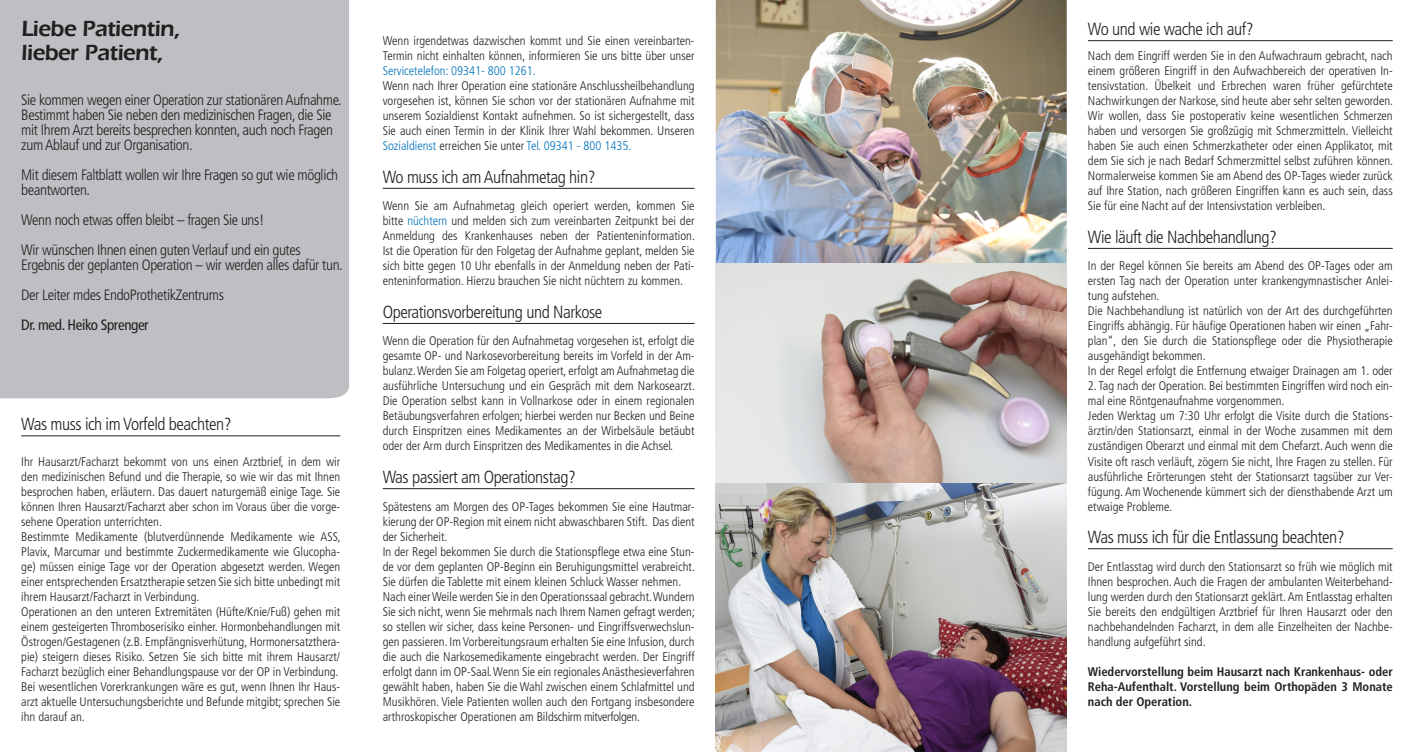
<style>
.page{position:relative;width:1414px;height:752px;background:#fff}
.page>*{position:absolute;margin:0;border:0;box-sizing:border-box;transform-origin:0 0}
.t1{font:600 22.5px/23.8px "ITC Eras LT";letter-spacing:-.025em;color:#231f20}
.t2{font:300 condensed 17.5px "Frutiger LT Pro";letter-spacing:-.025em;color:#231f20}
.t3{font:300 condensed 15px/15px "Frutiger LT Pro";letter-spacing:-.025em;color:#231f20}
.t4{font:condensed 15px "Frutiger LT Pro";letter-spacing:-.025em;color:#231f20}
.t5{font:300 condensed 12.5px/15px "Frutiger LT Pro";color:#231f20}
.t6{font:700 condensed 12.5px/15px "Frutiger LT Pro";color:#231f20;text-align:justify}
.t7{font:300 condensed 12.5px "Frutiger LT Pro";color:#0073bc}
.s1{color:#0073bc}
</style>
<div class="page">
<div style="left:0;top:0;width:349px;height:398px;background:#bebfc2"></div>
<hr style="left:21px;top:435px;width:319px;height:1px;background:#231f20">
<hr style="left:383px;top:188px;width:311px;height:1px;background:#231f20">
<hr style="left:383px;top:323px;width:311px;height:1px;background:#231f20">
<hr style="left:383px;top:488px;width:311px;height:1px;background:#231f20">
<img style="left:716px;top:0;width:351px;height:263px">
<img style="left:716px;top:263px;width:351px;height:488px">
<hr style="left:1088px;top:40px;width:305px;height:1px;background:#231f20">
<hr style="left:1088px;top:248px;width:305px;height:1px;background:#231f20">
<hr style="left:1088px;top:548px;width:305px;height:1px;background:#231f20">
<h1 class="t1" style="left:21px;top:17px;width:161px">Liebe Patientin, lieber Patient,</h1>
<p class="t3" style="left:21px;top:92px;width:322px">Sie kommen wegen einer Operation zur stationären Aufnahme.<br>Bestimmt haben Sie neben den medizinischen Fragen, die Sie mit Ihrem Arzt bereits besprechen konnten, auch noch Fragen zum Ablauf und zur Organisation.</p>
<p class="t3" style="left:21px;top:167px;width:318px">Mit diesem Faltblatt wollen wir Ihre Fragen so gut wie möglich beantworten.</p>
<p class="t3" style="left:21px;top:205px;width:281px;line-height:30px">Wenn noch etwas offen bleibt – fragen Sie uns!<br>Wir wünschen Ihnen einen guten Verlauf und ein gutes</p>
<p class="t3" style="left:21px;top:250px;width:323px;line-height:30px">Ergebnis der geplanten Operation – wir werden alles dafür tun.<br>Der Leiter mdes EndoProthetikZentrums</p>
<p class="t4" style="left:21px;top:316px;width:129px">Dr. med. Heiko Sprenger</p>
<h2 class="t2" style="left:21px;top:414px;width:212px">Was muss ich im Vorfeld beachten?</h2>
<p class="t5" style="left:21px;top:453px;width:321px">Ihr Hausarzt/Facharzt bekommt von uns einen Arztbrief, in dem wir den medizinischen Befund und die Therapie, so wie wir das mit Ihnen besprochen haben, erläutern. Das dauert naturgemäß einige Tage. Sie können Ihren Hausarzt/Facharzt aber schon im Voraus über die vorge&shy;sehene Operation unterrichten.<br>Bestimmte Medikamente (blutverdünnende Medikamente wie ASS, Plavix, Marcumar und bestimmte Zuckermedikamente wie Glucopha&shy;ge) müssen einige Tage vor der Operation abgesetzt werden. Wegen einer entsprechenden Ersatztherapie setzen Sie sich bitte unbedingt mit ihrem Hausarzt/Facharzt in Verbindung.<br>Operationen an den unteren Extremitäten (Hüfte/Knie/Fuß) gehen mit einem gesteigerten Thromboserisiko einher. Hormonbehandlungen mit Östrogen/Gestagenen (z.B. Empfängnisverhütung, Hormonersatzthera&shy;pie) steigern dieses Risiko. Setzen Sie sich bitte mit ihrem Hausarzt/ Facharzt bezüglich einer Behandlungspause vor der OP in Verbindung.<br>Bei wesentlichen Vorerkrankungen wäre es gut, wenn Ihnen Ihr Haus&shy;arzt aktuelle Untersuchungsberichte und Befunde mitgibt; sprechen Sie ihn darauf an.</p>
<p class="t5" style="left:383px;top:33px;width:313px">Wenn irgendetwas dazwischen kommt und Sie einen vereinbarten-<br>Termin nicht einhalten können, informieren Sie uns bitte über unser</p>
<p class="t7" style="left:383px;top:64px;width:155px">Servicetelefon: 09341- 800 1261.</p>
<p class="t5" style="left:383px;top:78px;width:313px;text-align:justify">Wenn nach Ihrer Operation eine stationäre Anschlussheilbehandlung vorgesehen ist, können Sie schon vor der stationären Aufnahme mit unserem Sozialdienst Kontakt aufnehmen. So ist sichergestellt, dass Sie auch einen Termin in der Klinik Ihrer Wahl bekommen. Unseren <span class="s1">Sozialdienst</span> erreichen Sie unter <span class="s1">Tel. 09341 - 800 1435.</span></p>
<h2 class="t2" style="left:383px;top:166px;width:214px">Wo muss ich am Aufnahmetag hin?</h2>
<p class="t5" style="left:383px;top:198px;width:314px;text-align:justify">Wenn Sie am Aufnahmetag gleich operiert werden, kommen Sie bitte <span class="s1">nüchtern</span> und melden sich zum vereinbarten Zeitpunkt bei der Anmeldung des Krankenhauses neben der Patienteninformation.<br>Ist die Operation für den Folgetag der Aufnahme geplant, melden Sie sich bitte gegen 10 Uhr ebenfalls in der Anmeldung neben der Pati&shy;enteninformation. Hierzu brauchen Sie nicht nüchtern zu kommen.</p>
<h2 class="t2" style="left:383px;top:301px;width:221px">Operationsvorbereitung und Narkose</h2>
<p class="t5" style="left:383px;top:333px;width:314px;text-align:justify">Wenn die Operation für den Aufnahmetag vorgesehen ist, erfolgt die gesamte OP- und Narkosevorbereitung bereits im Vorfeld in der Am&shy;bulanz. Werden Sie am Folgetag operiert, erfolgt am Aufnahmetag die ausführliche Untersuchung und ein Gespräch mit dem Narkosearzt.<br>Die Operation selbst kann in Vollnarkose oder in einem regionalen Betäubungsverfahren erfolgen; hierbei werden nur Becken und Beine durch Einspritzen eines Medikamentes an der Wirbelsäule betäubt oder der Arm durch Einspritzen des Medikamentes in die Achsel.</p>
<h2 class="t2" style="left:383px;top:466px;width:195px">Was passiert am Operationstag?</h2>
<p class="t5" style="left:383px;top:498px;width:314px">Spätestens am Morgen des OP-Tages bekommen Sie eine Hautmar&shy;kierung der OP-Region mit einem nicht abwaschbaren Stift. Das dient der Sicherheit.<br>In der Regel bekommen Sie durch die Stationspflege etwa eine Stun&shy;de vor dem geplanten OP-Beginn ein Beruhigungsmittel verabreicht.<br>Sie dürfen die Tablette mit einem kleinen Schluck Wasser nehmen.<br>Nach einer Weile werden Sie in den Operationssaal gebracht. Wundern Sie sich nicht, wenn Sie mehrmals nach Ihrem Namen gefragt werden; so stellen wir sicher, dass keine Personen- und Eingriffsverwechslun&shy;gen passieren. Im Vorbereitungsraum erhalten Sie eine Infusion, durch die auch die Narkosemedikamente eingebracht werden. Der Eingriff erfolgt dann im OP-Saal. Wenn Sie ein regionales Anästhesieverfahren gewählt haben, haben Sie die Wahl zwischen einem Schlafmittel und Musikhören. Viele Patienten wollen auch den Fortgang insbesondere arthroskopischer Operationen am Bildschirm mitverfolgen.</p>
<h2 class="t2" style="left:1088px;top:19px;width:167px">Wo und wie wache ich auf?</h2>
<p class="t5" style="left:1088px;top:48px;width:307px;text-align:justify">Nach dem Eingriff werden Sie in den Aufwachraum gebracht, nach einem größeren Eingriff in den Aufwachbereich der operativen In&shy;tensivstation. Übelkeit und Erbrechen waren früher gefürchtete Nachwirkungen der Narkose, sind heute aber sehr selten geworden.<br>Wir wollen, dass Sie postoperativ keine wesentlichen Schmerzen haben und versorgen Sie großzügig mit Schmerzmitteln. Vielleicht haben Sie auch einen Schmerzkatheter oder einen Applikator, mit dem Sie sich je nach Bedarf Schmerzmittel selbst zuführen können.<br>Normalerweise kommen Sie am Abend des OP-Tages wieder zurück auf Ihre Station, nach größeren Eingriffen kann es auch sein, dass Sie für eine Nacht auf der Intensivstation verbleiben.</p>
<h2 class="t2" style="left:1088px;top:226px;width:190px">Wie läuft die Nachbehandlung?</h2>
<p class="t5" style="left:1088px;top:258px;width:306px">In der Regel können Sie bereits am Abend des OP-Tages oder am ersten Tag nach der Operation unter krankengymnastischer Anlei&shy;tung aufstehen.<br>Die Nachbehandlung ist natürlich von der Art des durchgeführten Eingriffs abhängig. Für häufige Operationen haben wir einen „Fahr&shy;plan“, den Sie durch die Stationspflege oder die Physiotherapie ausgehändigt bekommen.<br>In der Regel erfolgt die Entfernung etwaiger Drainagen am 1. oder</p>
<p class="t5" style="left:1088px;top:378px;width:306px">2. Tag nach der Operation. Bei bestimmten Eingriffen wird noch ein&shy;mal eine Röntgenaufnahme vorgenommen.<br>Jeden Werktag um 7:30 Uhr erfolgt die Visite durch die Stations&shy;ärztin/den Stationsarzt, einmal in der Woche zusammen mit dem zuständigen Oberarzt und einmal mit dem Chefarzt. Auch wenn die Visite oft rasch verläuft, zögern Sie nicht, Ihre Fragen zu stellen. Für ausführliche Erörterungen steht der Stationsarzt tagsüber zur Ver&shy;fügung. Am Wochenende kümmert sich der diensthabende Arzt um etwaige Probleme.</p>
<h2 class="t2" style="left:1088px;top:526px;width:258px">Was muss ich für die Entlassung beachten?</h2>
<p class="t5" style="left:1088px;top:558px;width:306px;text-align:justify">Der Entlasstag wird durch den Stationsarzt so früh wie möglich mit Ihnen besprochen. Auch die Fragen der ambulanten Weiterbehand&shy;lung werden durch den Stationsarzt geklärt. Am Entlasstag erhalten Sie bereits den endgültigen Arztbrief für Ihren Hausarzt oder den nachbehandelnden Facharzt, in dem alle Einzelheiten der Nachbe&shy;handlung aufgeführt sind.</p>
<p class="t6" style="left:1088px;top:663px;width:306px">Wiedervorstellung beim Hausarzt nach Krankenhaus- oder Reha-Aufenthalt. Vorstellung beim Orthopäden 3 Monate nach der Operation.</p>
</div>
